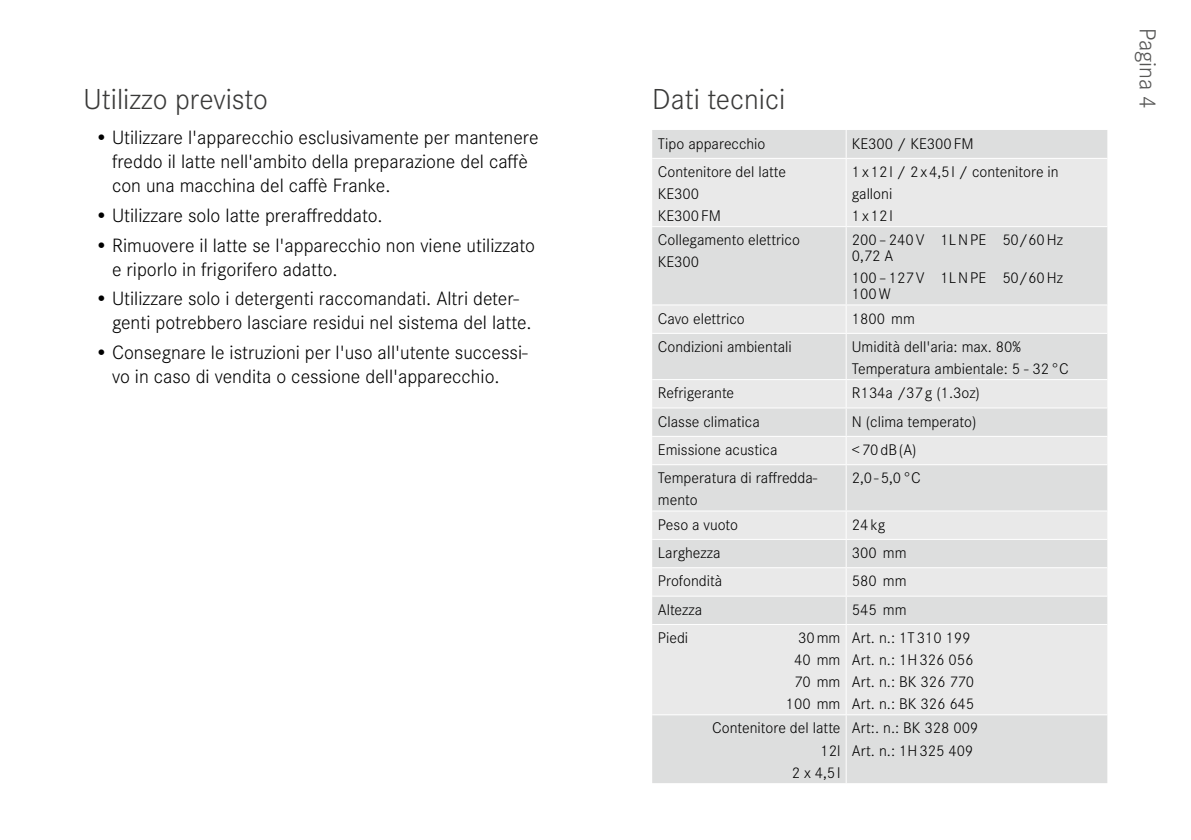
<style>
.page{position:relative;width:1191px;height:840px;background:#fff}
.page>*{position:absolute;margin:0;border:0;box-sizing:border-box;transform-origin:0 0}
.t1{font:300 30px "Corporate S";color:#3a3a39}
.t2{font:300 24px "Corporate S";color:#565655}
.t3{font:300 20px/24px "Corporate S";color:#000}
.t4{font:300 16px/22px "Corporate S";color:#000}
.s1{font-weight:400}
</style>
<div class="page">
<div style="left:652px;top:130px;width:455px;height:652px;background:#dddede"></div>
<svg style="left:652px;top:159px;width:455px;height:555px;background:#e4e5e5"></svg>
<svg style="left:845px;top:130px;width:1px;height:28px"></svg>
<hr style="left:845px;top:159px;width:1px;height:67px;background:#fff">
<svg style="left:652px;top:227px;width:455px;height:105px;background:#e0e1e1"></svg>
<hr style="left:845px;top:333px;width:1px;height:46px;background:#fff">
<svg style="left:845px;top:380px;width:1px;height:84px"></svg>
<hr style="left:845px;top:465px;width:1px;height:45px;background:#fff">
<svg style="left:845px;top:511px;width:1px;height:112px"></svg>
<hr style="left:845px;top:624px;width:1px;height:90px;background:#fff">
<hr style="left:845px;top:715px;width:1px;height:67px;background:#fff">
<hr style="left:652px;top:158px;width:194px;height:1px;background:#fff">
<hr style="left:846px;top:158px;width:261px;height:1px;background:#fff">
<hr style="left:652px;top:226px;width:194px;height:1px;background:#fff">
<hr style="left:846px;top:226px;width:261px;height:1px;background:#fff">
<hr style="left:652px;top:304px;width:194px;height:1px;background:#fff">
<hr style="left:846px;top:304px;width:261px;height:1px;background:#fff">
<hr style="left:652px;top:332px;width:194px;height:1px;background:#fff">
<hr style="left:846px;top:332px;width:261px;height:1px;background:#fff">
<hr style="left:652px;top:379px;width:194px;height:1px;background:#fff">
<hr style="left:846px;top:379px;width:261px;height:1px;background:#fff">
<hr style="left:652px;top:407px;width:194px;height:1px;background:#fff">
<hr style="left:846px;top:407px;width:261px;height:1px;background:#fff">
<hr style="left:652px;top:435px;width:194px;height:1px;background:#fff">
<hr style="left:846px;top:435px;width:261px;height:1px;background:#fff">
<hr style="left:652px;top:464px;width:194px;height:1px;background:#fff">
<hr style="left:846px;top:464px;width:261px;height:1px;background:#fff">
<hr style="left:652px;top:510px;width:194px;height:1px;background:#fff">
<hr style="left:846px;top:510px;width:261px;height:1px;background:#fff">
<hr style="left:652px;top:538px;width:194px;height:1px;background:#fff">
<hr style="left:846px;top:538px;width:261px;height:1px;background:#fff">
<hr style="left:652px;top:567px;width:194px;height:1px;background:#fff">
<hr style="left:846px;top:567px;width:261px;height:1px;background:#fff">
<hr style="left:652px;top:595px;width:194px;height:1px;background:#fff">
<hr style="left:846px;top:595px;width:261px;height:1px;background:#fff">
<hr style="left:652px;top:623px;width:194px;height:1px;background:#fff">
<hr style="left:846px;top:623px;width:261px;height:1px;background:#fff">
<hr style="left:652px;top:714px;width:194px;height:1px;background:#fff">
<hr style="left:846px;top:714px;width:261px;height:1px;background:#fff">
<h1 class="t1" style="left:84px;top:78px;width:186px">Utilizzo previsto</h1>
<p class="t3" style="left:112px;top:124px;width:428px;text-indent:-17px"><span class="s1">•</span> Utilizzare l'apparecchio esclusivamente per mantenere freddo il latte nell'ambito della preparazione del caffè con una macchina del caffè Franke.</p>
<p class="t3" style="left:95px;top:202px;width:289px">• Utilizzare solo latte preraffreddato.</p>
<p class="t3" style="left:112px;top:232px;width:424px;text-indent:-17px">• Rimuovere il latte se l'apparecchio non viene utilizzato e riporlo in frigorifero adatto.</p>
<p class="t3" style="left:112px;top:285px;width:421px;text-indent:-17px">• Utilizzare solo i detergenti raccomandati. Altri deter&shy;genti potrebbero lasciare residui nel sistema del latte.</p>
<p class="t3" style="left:95px;top:339px;width:434px;text-align:center">• Consegnare le istruzioni per l'uso all'utente successi&shy;vo in caso di vendita o cessione dell'apparecchio.</p>
<h1 class="t1" style="left:652px;top:78px;width:135px">Dati tecnici</h1>
<p class="t4" style="left:658px;top:131px;width:109px">Tipo apparecchio</p>
<p class="t4" style="left:852px;top:131px;width:123px">KE300 / KE300FM</p>
<p class="t4" style="left:658px;top:159px;width:130px">Contenitore del latte<br>KE300<br>KE300FM</p>
<p class="t4" style="left:852px;top:159px;width:208px">1x12l / 2x4,5l / contenitore in galloni<br>1x12l</p>
<p class="t4" style="left:658px;top:228px;width:144px">Collegamento elettrico<br>KE300</p>
<p class="t4" style="left:852px;top:231px;width:213px;line-height:16px">200–240V 1LNPE 50/60Hz<br>0,72 A</p>
<p class="t4" style="left:852px;top:269px;width:213px;line-height:16px">100–127V 1LNPE 50/60Hz<br>100W</p>
<p class="t4" style="left:658px;top:306px;width:88px">Cavo elettrico</p>
<p class="t4" style="left:852px;top:306px;width:64px">1800 mm</p>
<p class="t4" style="left:658px;top:334px;width:135px">Condizioni ambientali</p>
<p class="t4" style="left:852px;top:334px;width:219px">Umidità dell'aria: max. 80%<br>Temperatura ambientale: 5 - 32°C</p>
<p class="t4" style="left:658px;top:380px;width:78px">Refrigerante</p>
<p class="t4" style="left:852px;top:380px;width:130px">R134a /37g (1.3oz)</p>
<p class="t4" style="left:658px;top:409px;width:103px">Classe climatica</p>
<p class="t4" style="left:852px;top:409px;width:126px">N (clima temperato)</p>
<p class="t4" style="left:658px;top:437px;width:121px">Emissione acustica</p>
<p class="t4" style="left:852px;top:437px;width:66px">&lt;70dB(A)</p>
<p class="t4" style="left:658px;top:466px;width:161px">Temperatura di raffredda&shy;mento</p>
<p class="t4" style="left:852px;top:466px;width:70px">2,0-5,0°C</p>
<p class="t4" style="left:658px;top:512px;width:82px">Peso a vuoto</p>
<p class="t4" style="left:852px;top:512px;width:35px">24kg</p>
<p class="t4" style="left:658px;top:540px;width:64px">Larghezza</p>
<p class="t4" style="left:852px;top:540px;width:56px">300 mm</p>
<p class="t4" style="left:658px;top:568px;width:66px">Profondità</p>
<p class="t4" style="left:852px;top:568px;width:56px">580 mm</p>
<p class="t4" style="left:658px;top:597px;width:46px">Altezza</p>
<p class="t4" style="left:852px;top:597px;width:56px">545 mm</p>
<p class="t4" style="left:658px;top:625px;width:32px">Piedi</p>
<p class="t4" style="left:786px;top:625px;width:56px;text-align:right">30mm<br>40 mm<br>70 mm<br>100 mm</p>
<p class="t4" style="left:852px;top:625px;width:124px">Art. n.: 1T310 199<br>Art. n.: 1H326 056<br>Art. n.: BK 326 770<br>Art. n.: BK 326 645</p>
<p class="t4" style="left:712px;top:715px;width:130px;text-align:right">Contenitore del latte<br>12l<br>2 x 4,5l</p>
<p class="t4" style="left:852px;top:715px;width:128px">Art:. n.: BK 328 009<br>Art. n.: 1H325 409</p>
<h2 class="t2" style="left:1164px;top:28px;width:82px;rotate:90deg">Pagina 4</h2>
</div>
